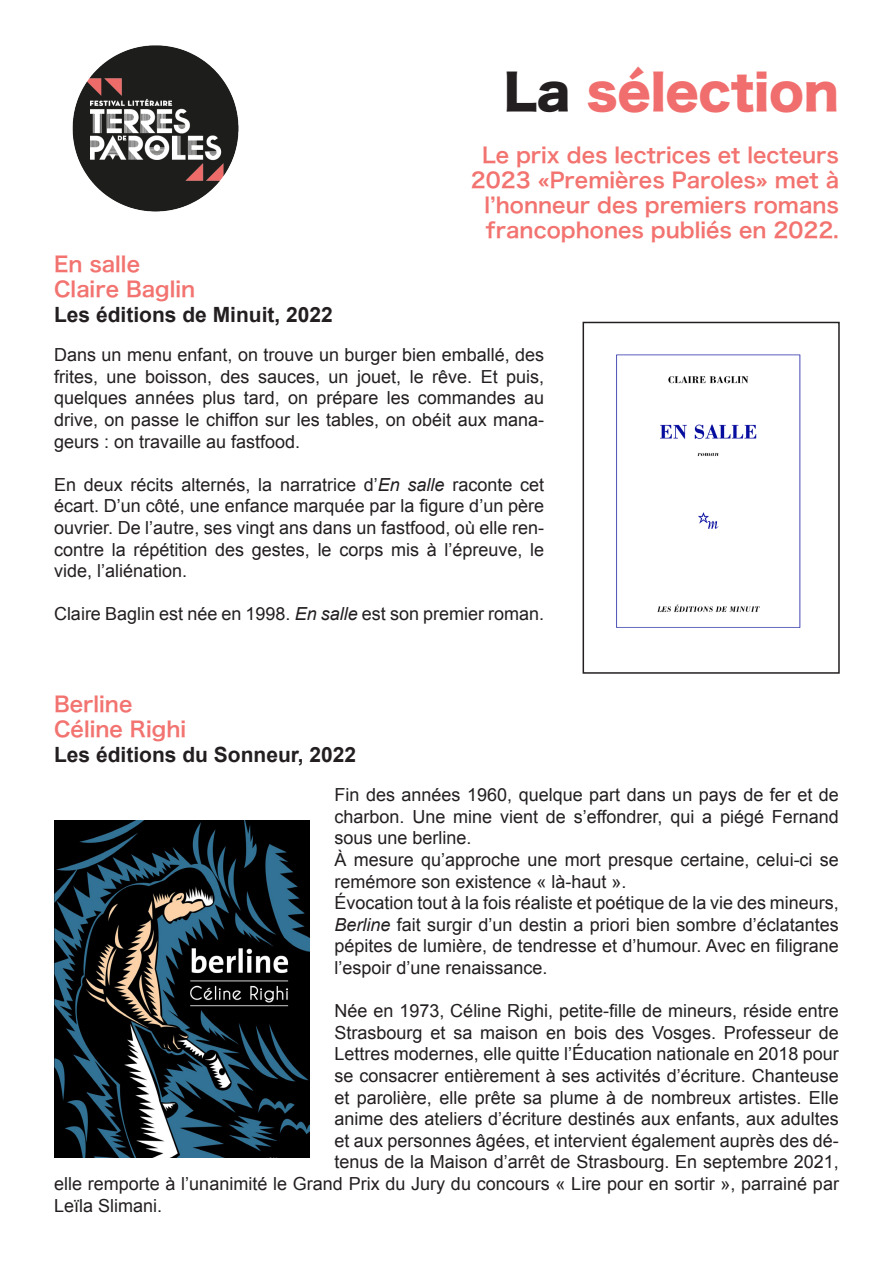
<style>
.page{position:relative;width:893px;height:1263px;background:#fff}
.page>*{position:absolute;margin:0;border:0;box-sizing:border-box;transform-origin:0 0}
.t1{font:48px "Hira Kaku Std W8";color:#f06e6d}
.t2{font:21px/25.2px "Hira Kaku Pro W6";color:#f2736f}
.t3{font:700 21px "Arial";color:#231f20}
.t4{font:18px/21.6px "Arial";color:#231f20;text-align:justify}
.s1{color:#231f20}
.s2{font-style:italic}
</style>
<div class="page">
<img style="left:72px;top:45px;width:167px;height:167px">
<img style="left:54px;top:820px;width:255px;height:338px">
<img style="left:616px;top:354px;width:185px;height:274px">
<div style="left:583px;top:322px;width:257px;height:352px;border:2px solid #231f20"></div>
<h1 class="t1" style="left:504px;top:65px;width:337px"><span class="s1">La</span> sélection</h1>
<p class="t2" style="left:471px;top:141px;width:370px;text-align:right">Le prix des lectrices et lecteurs<br>2023 «Premières Paroles» met à l’honneur des premiers romans francophones publiés en 2022.</p>
<p class="t2" style="left:54px;top:251px;width:143px">En salle<br>Claire Baglin</p>
<p class="t3" style="left:54px;top:301px;width:280px">Les éditions de Minuit, 2022</p>
<p class="t4" style="left:54px;top:344px;width:492px">Dans un menu enfant, on trouve un burger bien emballé, des frites, une boisson, des sauces, un jouet, le rêve. Et puis, quelques années plus tard, on prépare les commandes au drive, on passe le chiffon sur les tables, on obéit aux mana&shy;geurs : on travaille au fastfood.</p>
<p class="t4" style="left:54px;top:474px;width:492px">En deux récits alternés, la narratrice d’<span class="s2">En salle</span> raconte cet écart. D’un côté, une enfance marquée par la figure d’un père ouvrier. De l’autre, ses vingt ans dans un fastfood, où elle ren&shy;contre la répétition des gestes, le corps mis à l’épreuve, le vide, l’aliénation.</p>
<p class="t4" style="left:54px;top:603px;width:492px">Claire Baglin est née en 1998. <span class="s2">En salle</span> est son premier roman.</p>
<p class="t2" style="left:54px;top:690px;width:134px">Berline<br>Céline Righi</p>
<p class="t3" style="left:54px;top:741px;width:304px">Les éditions du Sonneur, 2022</p>
<p class="t4" style="left:334px;top:784px;width:506px;text-align:left">Fin des années 1960, quelque part dans un pays de fer et de charbon. Une mine vient de s’effondrer, qui a piégé Fernand sous une berline.<br>À mesure qu’approche une mort presque certaine, celui-ci se remémore son existence « là-haut ».<br>Évocation tout à la fois réaliste et poétique de la vie des mineurs, <span class="s2">Berline</span> fait surgir d’un destin a priori bien sombre d’éclatantes pépites de lumière, de tendresse et d’humour. Avec en filigrane l’espoir d’une renaissance.</p>
<p class="t4" style="left:334px;top:1000px;width:506px">Née en 1973, Céline Righi, petite-fille de mineurs, réside entre</p>
<p class="t4" style="left:334px;top:1022px;width:506px">Strasbourg et sa maison en bois des Vosges. Professeur de</p>
<p class="t4" style="left:334px;top:1043px;width:506px">Lettres modernes, elle quitte l’Éducation nationale en 2018 pour</p>
<p class="t4" style="left:334px;top:1065px;width:506px">se consacrer entièrement à ses activités d’écriture. Chanteuse</p>
<p class="t4" style="left:334px;top:1087px;width:506px">et parolière, elle prête sa plume à de nombreux artistes. Elle</p>
<p class="t4" style="left:334px;top:1108px;width:506px">anime des ateliers d’écriture destinés aux enfants, aux adultes</p>
<p class="t4" style="left:334px;top:1130px;width:506px">et aux personnes âgées, et intervient également auprès des dé-</p>
<p class="t4" style="left:334px;top:1151px;width:506px">tenus de la Maison d’arrêt de Strasbourg. En septembre 2021,</p>
<p class="t4" style="left:54px;top:1173px;width:786px">elle remporte à l’unanimité le Grand Prix du Jury du concours « Lire pour en sortir », parrainé par</p>
<p class="t4" style="left:54px;top:1195px;width:110px">Leïla Slimani.</p>
</div>
